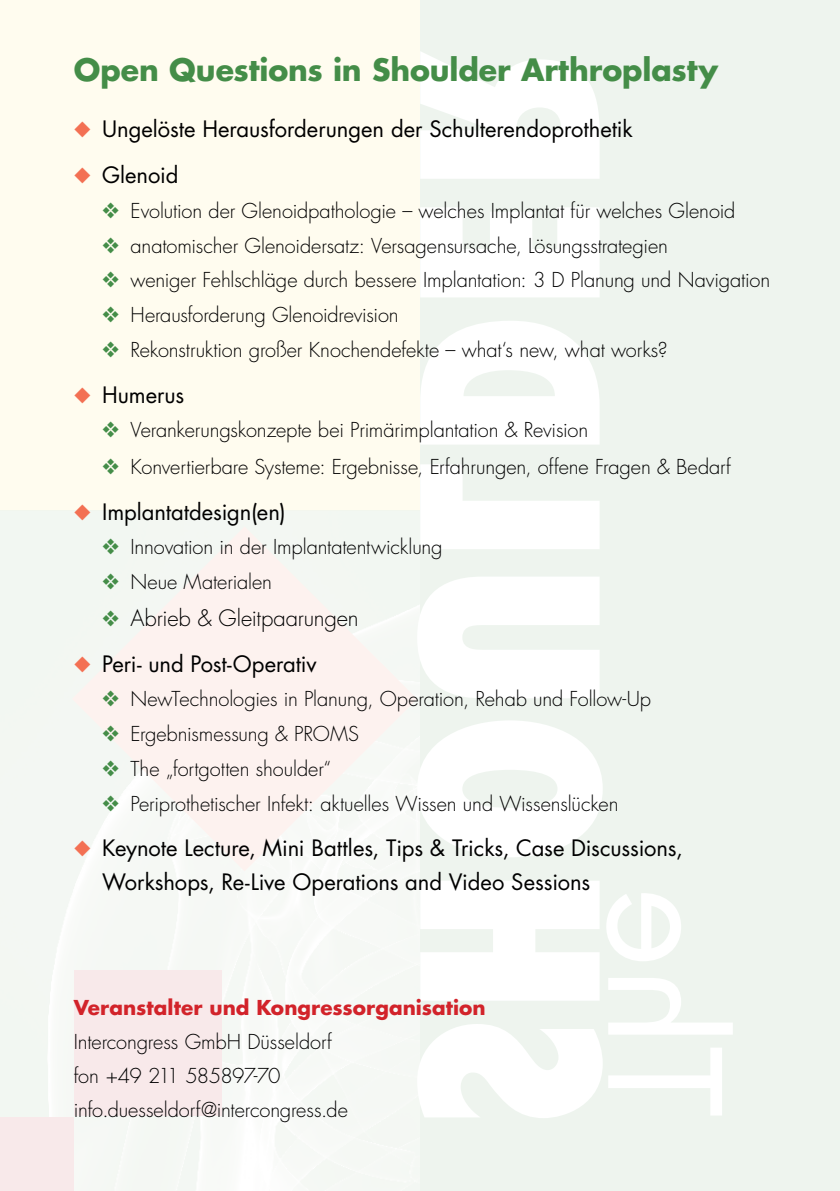
<style>
.page{position:relative;width:840px;height:1191px;background:#fff}
.page>*{position:absolute;margin:0;border:0;box-sizing:border-box;transform-origin:0 0}
.t1{font:700 30px "Futura";letter-spacing:-.005em;color:#448d48}
.t2{font:22px/34px "Futura";letter-spacing:-.005em;color:#000}
.t3{font:300 22px "Futura";letter-spacing:-.005em;color:#000}
.t4{font:300 20px/34px "Futura";letter-spacing:-.005em;color:#000}
.t5{font:700 20px "Futura";color:#d2232a}
.s1{color:#f37053}
.s2{color:#448d48}
</style>
<div class="page">
<div style="left:0;top:0;width:839px;height:1191px;background:linear-gradient(to right,#fdf9f2,#ebf3ee)"></div>
<h1 class="t1" style="left:74px;top:49px;width:645px">Open Questions in Shoulder Arthroplasty</h1>
<p class="t2" style="left:74px;top:112px;width:560px"><span class="s1">◆</span> Ungelöste Herausforderungen der Schulterendoprothetik</p>
<p class="t2" style="left:74px;top:157px;width:106px"><span class="s1">◆</span> Glenoid</p>
<p class="t4" style="left:102px;top:194px;width:634px"><span class="s2">❖</span> Evolution der Glenoidpathologie – welches Implantat für welches Glenoid</p>
<p class="t4" style="left:102px;top:228px;width:567px"><span class="s2">❖</span> anatomischer Glenoidersatz: Versagensursache, Lösungsstrategien</p>
<p class="t4" style="left:102px;top:263px;width:669px"><span class="s2">❖</span> weniger Fehlschläge durch bessere Implantation: 3 D Planung und Navigation</p>
<p class="t4" style="left:102px;top:298px;width:298px"><span class="s2">❖</span> Herausforderung Glenoidrevision</p>
<p class="t4" style="left:102px;top:333px;width:566px"><span class="s2">❖</span> Rekonstruktion großer Knochendefekte – what‘s new, what works?</p>
<p class="t2" style="left:74px;top:377px;width:112px"><span class="s1">◆</span> Humerus</p>
<p class="t4" style="left:102px;top:413px;width:487px"><span class="s2">❖</span> Verankerungskonzepte bei Primärimplantation &amp; Revision</p>
<p class="t4" style="left:102px;top:450px;width:630px"><span class="s2">❖</span> Konvertierbare Systeme: Ergebnisse, Erfahrungen, offene Fragen &amp; Bedarf</p>
<p class="t2" style="left:74px;top:494px;width:213px"><span class="s1">◆</span> Implantatdesign(en)</p>
<p class="t4" style="left:102px;top:530px;width:342px"><span class="s2">❖</span> Innovation in der Implantatentwicklung</p>
<p class="t4" style="left:102px;top:565px;width:171px"><span class="s2">❖</span> Neue Materialen</p>
<p class="t3" style="left:102px;top:604px;width:258px"><span class="s2">❖</span> Abrieb &amp; Gleitpaarungen</p>
<p class="t2" style="left:74px;top:646px;width:244px"><span class="s1">◆</span> Peri- und Post-Operativ</p>
<p class="t4" style="left:102px;top:682px;width:550px"><span class="s2">❖</span> NewTechnologies in Planung, Operation, Rehab und Follow-Up</p>
<p class="t4" style="left:102px;top:717px;width:258px"><span class="s2">❖</span> Ergebnismessung &amp; PROMS</p>
<p class="t4" style="left:102px;top:752px;width:230px"><span class="s2">❖</span> The „fortgotten shoulder“</p>
<p class="t4" style="left:102px;top:787px;width:517px"><span class="s2">❖</span> Periprothetischer Infekt: aktuelles Wissen und Wissenslücken</p>
<p class="t2" style="left:102px;top:831px;width:582px;text-indent:-28px"><span class="s1">◆</span> Keynote Lecture, Mini Battles, Tips &amp; Tricks, Case Discussions,<br>Workshops, Re-Live Operations and Video Sessions</p>
<p class="t5" style="left:74px;top:993px;width:413px">Veranstalter und Kongressorganisation</p>
<p class="t4" style="left:74px;top:1025px;width:275px">Intercongress GmbH Düsseldorf fon +49 211 585897-70 info.duesseldorf@intercongress.de</p>
</div>
